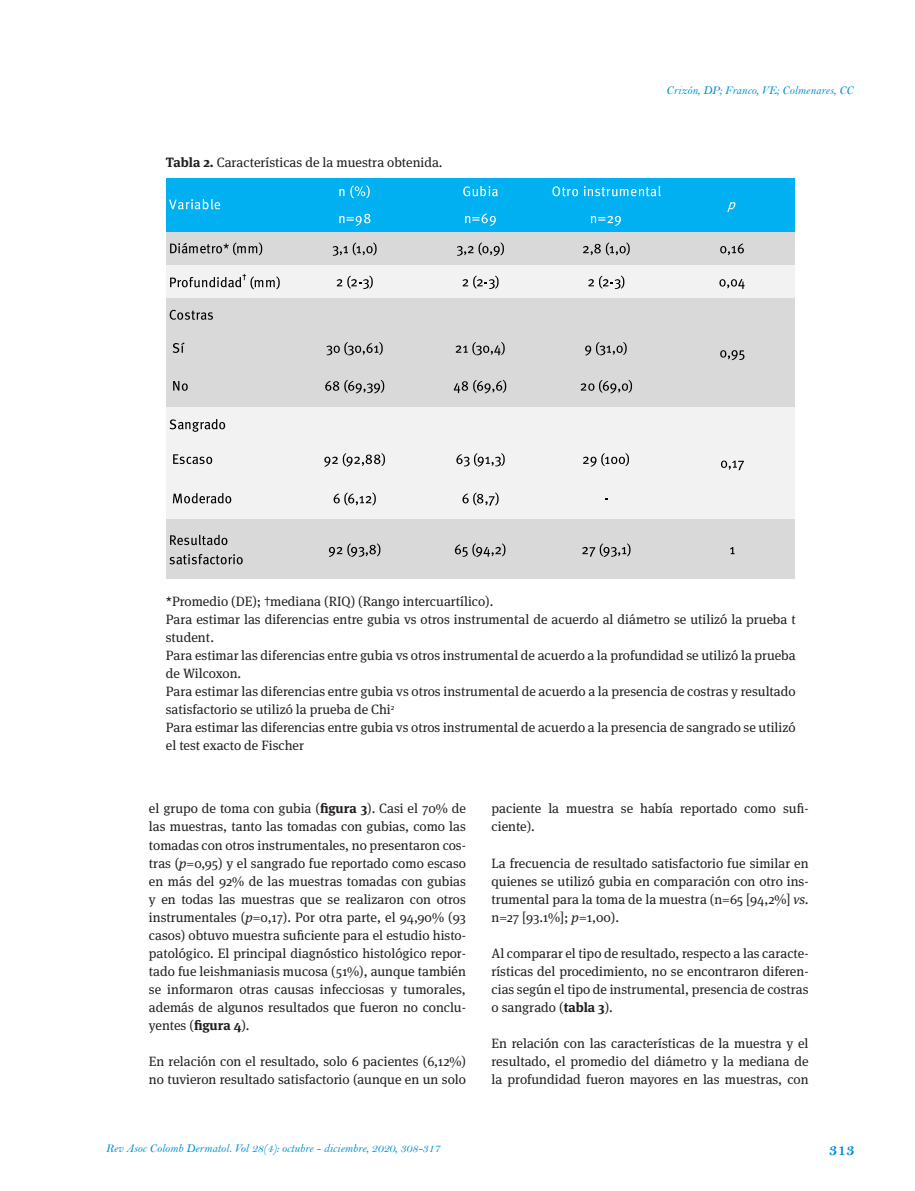
<style>
.page{position:relative;width:915px;height:1191px;background:#fff}
.page>*{position:absolute;margin:0;border:0;box-sizing:border-box;transform-origin:0 0}
.t1{font:16.5px "Bell MT Bold";color:#008fd5}
.caja_texto{font:13.5px/18px "Meta Serif OT";color:#231f20}
.marcacion{font:12px "Bell MT Italic";color:#008fd5}
.s1{font-weight:700}
.s2{font-style:italic}
</style>
<div class="page">
<div style="left:166px;top:178px;width:629px;height:54px;background:#00b0f0"></div>
<div style="left:166px;top:232px;width:629px;height:33px;background:#d9d9d9"></div>
<div style="left:166px;top:265px;width:629px;height:34px;background:#f2f2f2"></div>
<div style="left:166px;top:298px;width:629px;height:110px;background:#d9d9d9"></div>
<div style="left:166px;top:407px;width:629px;height:113px;background:#f2f2f2"></div>
<div style="left:166px;top:519px;width:629px;height:60px;background:#d9d9d9"></div>
<svg style="left:339px;top:189px;width:5px;height:7px"></svg>
<svg style="left:350px;top:185px;width:19px;height:13px"></svg>
<svg style="left:463px;top:186px;width:34px;height:10px"></svg>
<svg style="left:552px;top:186px;width:108px;height:10px"></svg>
<svg style="left:339px;top:214px;width:31px;height:12px"></svg>
<svg style="left:465px;top:213px;width:30px;height:13px"></svg>
<svg style="left:590px;top:216px;width:30px;height:10px"></svg>
<svg style="left:170px;top:242px;width:92px;height:13px"></svg>
<svg style="left:332px;top:242px;width:44px;height:14px"></svg>
<svg style="left:457px;top:242px;width:47px;height:14px"></svg>
<svg style="left:583px;top:242px;width:46px;height:13px"></svg>
<svg style="left:720px;top:243px;width:23px;height:12px"></svg>
<svg style="left:170px;top:274px;width:109px;height:15px"></svg>
<svg style="left:336px;top:276px;width:36px;height:13px"></svg>
<svg style="left:462px;top:276px;width:36px;height:13px"></svg>
<svg style="left:588px;top:276px;width:36px;height:13px"></svg>
<svg style="left:719px;top:279px;width:25px;height:10px"></svg>
<svg style="left:170px;top:310px;width:43px;height:10px"></svg>
<svg style="left:173px;top:342px;width:11px;height:11px"></svg>
<svg style="left:326px;top:342px;width:56px;height:13px"></svg>
<svg style="left:455px;top:342px;width:49px;height:13px"></svg>
<svg style="left:585px;top:342px;width:41px;height:13px"></svg>
<svg style="left:173px;top:381px;width:15px;height:10px"></svg>
<svg style="left:325px;top:380px;width:59px;height:13px"></svg>
<svg style="left:453px;top:380px;width:53px;height:13px"></svg>
<svg style="left:580px;top:380px;width:51px;height:13px"></svg>
<svg style="left:169px;top:419px;width:56px;height:13px"></svg>
<svg style="left:173px;top:454px;width:39px;height:10px"></svg>
<svg style="left:324px;top:453px;width:61px;height:14px"></svg>
<svg style="left:456px;top:453px;width:48px;height:14px"></svg>
<svg style="left:583px;top:453px;width:45px;height:14px"></svg>
<svg style="left:173px;top:493px;width:58px;height:10px"></svg>
<svg style="left:333px;top:492px;width:42px;height:13px"></svg>
<svg style="left:462px;top:492px;width:36px;height:14px"></svg>
<svg style="left:170px;top:535px;width:57px;height:10px"></svg>
<svg style="left:169px;top:554px;width:73px;height:10px"></svg>
<svg style="left:329px;top:543px;width:51px;height:14px"></svg>
<svg style="left:454px;top:543px;width:51px;height:14px"></svg>
<svg style="left:582px;top:543px;width:48px;height:14px"></svg>
<svg style="left:730px;top:547px;width:4px;height:7px"></svg>
<svg style="left:721px;top:460px;width:22px;height:10px"></svg>
<svg style="left:169px;top:199px;width:51px;height:10px"></svg>
<svg style="left:727px;top:202px;width:8px;height:10px"></svg>
<svg style="left:720px;top:350px;width:24px;height:10px"></svg>
<p class="caja_texto" style="left:166px;top:154px;width:278px"><span class="s1">Tabla 2.</span> Características de la muestra obtenida.</p>
<p class="marcacion" style="left:666px;top:83px;width:189px">Crizón, DP; Franco, VE; Colmenares, CC</p>
<p class="caja_texto" style="left:166px;top:593px;width:329px">*Promedio (DE); †mediana (RIQ) (Rango intercuartílico).</p>
<p class="caja_texto" style="left:166px;top:611px;width:631px">Para estimar las diferencias entre gubia vs otros instrumental de acuerdo al diámetro se utilizó la prueba t student.</p>
<p class="caja_texto" style="left:166px;top:647px;width:631px">Para estimar las diferencias entre gubia vs otros instrumental de acuerdo a la profundidad se utilizó la prueba de Wilcoxon.</p>
<p class="caja_texto" style="left:166px;top:683px;width:631px">Para estimar las diferencias entre gubia vs otros instrumental de acuerdo a la presencia de costras y resultado satisfactorio se utilizó la prueba de Chi<sup>2</sup></p>
<p class="caja_texto" style="left:166px;top:719px;width:631px">Para estimar las diferencias entre gubia vs otros instrumental de acuerdo a la presencia de sangrado se utilizó el test exacto de Fischer</p>
<p class="caja_texto" style="left:149px;top:800px;width:318px;text-align:justify">el grupo de toma con gubia (<span class="s1">figura 3</span>). Casi el 70% de las muestras, tanto las tomadas con gubias, como las tomadas con otros instrumentales, no presentaron cos&shy;tras (<span class="s2">p</span>=0,95) y el sangrado fue reportado como escaso en más del 92% de las muestras tomadas con gubias y en todas las muestras que se realizaron con otros instrumentales (<span class="s2">p</span>=0,17). Por otra parte, el 94,90% (93 casos) obtuvo muestra suficiente para el estudio histo&shy;patológico. El principal diagnóstico histológico repor&shy;tado fue leishmaniasis mucosa (51%), aunque también se informaron otras causas infecciosas y tumorales, además de algunos resultados que fueron no conclu&shy;yentes (<span class="s1">figura 4</span>).</p>
<p class="caja_texto" style="left:149px;top:1052px;width:318px">En relación con el resultado, solo 6 pacientes (6,12%) no tuvieron resultado satisfactorio (aunque en un solo</p>
<p class="marcacion" style="left:106px;top:1141px;width:336px">Rev Asoc Colomb Dermatol. Vol 28(4): octubre - diciembre, 2020, 308-317</p>
<p class="caja_texto" style="left:491px;top:800px;width:318px">paciente la muestra se había reportado como sufi&shy;ciente).</p>
<p class="caja_texto" style="left:491px;top:854px;width:318px;text-align:justify">La frecuencia de resultado satisfactorio fue similar en quienes se utilizó gubia en comparación con otro ins&shy;trumental para la toma de la muestra (n=65 [94,2%] <span class="s2">vs. </span>n=27 [93.1%]; <span class="s2">p</span>=1,00).</p>
<p class="caja_texto" style="left:491px;top:944px;width:318px;text-align:justify">Al comparar el tipo de resultado, respecto a las caracte&shy;rísticas del procedimiento, no se encontraron diferen&shy;cias según el tipo de instrumental, presencia de costras o sangrado (<span class="s1">tabla 3</span>).</p>
<p class="caja_texto" style="left:491px;top:1034px;width:318px;text-align:justify">En relación con las características de la muestra y el resultado, el promedio del diámetro y la mediana de la profundidad fueron mayores en las muestras, con</p>
<p class="t1" style="left:828px;top:1140px;width:28px">313</p>
</div>
